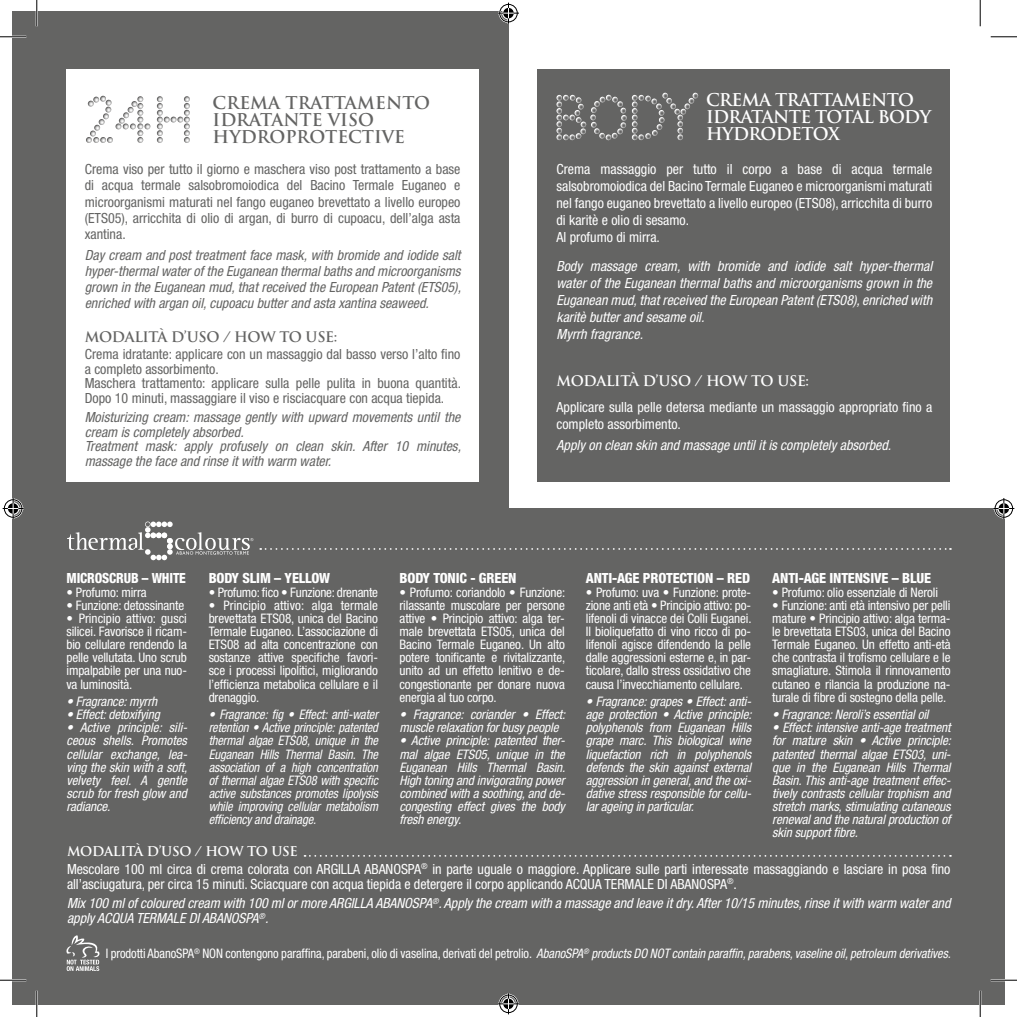
<style>
.page{position:relative;width:1017px;height:1017px;background:#fff}
.page>*{position:absolute;margin:0;border:0;box-sizing:border-box;transform-origin:0 0}
.t1{font:700 17.15px/17.2px "Trajan Pro";color:#646463}
.t2{font:700 17.15px/17.2px "Trajan Pro";letter-spacing:-.035em;color:#fff}
.t3{font:700 14.17px "Trajan Pro";letter-spacing:-.025em;color:#646463}
.t4{font:700 14.17px "Trajan Pro";letter-spacing:-.025em;color:#fff}
.t5{font:condensed 14px/17px "Helvetica Neue LT";color:#fff}
.t6{font:condensed 14px/16.1px "Helvetica Neue LT";color:#646463;text-align:justify}
.t7{font:italic condensed 14px/17px "Helvetica Neue LT";color:#fff}
.t8{font:italic condensed 14px/16.1px "Helvetica Neue LT";color:#646463;text-align:justify}
.t9{font:800 condensed 14px "Helvetica Neue LT";letter-spacing:-.01em;color:#fff}
.t10{font:800 condensed 14px "Helvetica Neue LT";letter-spacing:-.01em;color:#fff;scale:.95 1}
.t11{font:condensed 13.12px/13.1px "Helvetica Neue LT";letter-spacing:-.01em;color:#fff;text-align:justify}
.t12{font:italic condensed 13.12px/13.1px "Helvetica Neue LT";letter-spacing:-.01em;color:#fff;text-align:justify}
.t13{font:italic condensed 13.12px/13.1px "Helvetica Neue LT";letter-spacing:-.01em;color:#fff;text-align:justify;scale:.95 1}
.t14{font:condensed 13.12px "Helvetica Neue LT";letter-spacing:-.01em;color:#fff;scale:.95 1}
.t15{font:700 13.12px "Trajan Pro";letter-spacing:-.025em;color:#fff}
.s1{font-style:italic}
</style>
<div class="page">
<div style="left:497px;top:508px;width:507px;height:496px;background:#646463"></div>
<div style="left:12px;top:12px;width:496px;height:992px;background:#646463"></div>
<div style="left:66px;top:69px;width:412px;height:412px;background:#fff"></div>
<div style="left:537px;top:69px;width:412px;height:412px;background:#646463"></div>
<svg style="left:556px;top:93px;width:141px;height:47px"></svg>
<svg style="left:157px;top:96px;width:33px;height:47px"></svg>
<svg style="left:86px;top:96px;width:64px;height:47px"></svg>
<svg style="left:67px;top:521px;width:186px;height:39px"></svg>
<svg style="left:66px;top:935px;width:34px;height:35px"></svg>
<svg style="left:260px;top:548px;width:690px;height:1px"></svg>
<svg style="left:304px;top:855px;width:646px;height:1px"></svg>
<hr style="left:0;top:36px;width:26px;height:2px;background:#fff">
<hr style="left:0;top:978px;width:26px;height:2px;background:#fff">
<hr style="left:990px;top:978px;width:26px;height:2px;background:#fff">
<hr style="left:36px;top:0;width:2px;height:26px;background:#fff">
<hr style="left:36px;top:990px;width:2px;height:26px;background:#fff">
<hr style="left:978px;top:990px;width:2px;height:26px;background:#fff">
<svg style="left:0;top:36px;width:26px;height:1px"></svg>
<svg style="left:990px;top:36px;width:26px;height:1px"></svg>
<svg style="left:0;top:979px;width:26px;height:1px"></svg>
<svg style="left:990px;top:979px;width:26px;height:1px"></svg>
<svg style="left:36px;top:0;width:1px;height:26px"></svg>
<svg style="left:36px;top:990px;width:1px;height:26px"></svg>
<svg style="left:979px;top:0;width:1px;height:26px"></svg>
<svg style="left:979px;top:990px;width:1px;height:26px"></svg>
<svg style="left:498px;top:3px;width:21px;height:21px"></svg>
<svg style="left:498px;top:993px;width:21px;height:20px"></svg>
<svg style="left:3px;top:498px;width:21px;height:21px"></svg>
<svg style="left:993px;top:498px;width:20px;height:21px"></svg>
<h1 class="t1" style="left:212px;top:94px;width:219px">CREMA TRATTAMENTO<br>IDRATANTE VISO<br>HYDROPROTECTIVE</h1>
<p class="t6" style="left:85px;top:161px;width:377px">Crema viso per tutto il giorno e maschera viso post trattamento a base di acqua termale salsobromoiodica del Bacino Termale Euganeo e microorganismi maturati nel fango euganeo brevettato a livello europeo (ETS05), arricchita di olio di argan, di burro di cupoacu, dell’alga asta xantina.</p>
<p class="t8" style="left:85px;top:246px;width:377px">Day cream and post treatment face mask, with bromide and iodide salt hyper-thermal water of the Euganean thermal baths and microorganisms grown in the Euganean mud, that received the European Patent (ETS05), enriched with argan oil, cupoacu butter and asta xantina seaweed.</p>
<p class="t3" style="left:85px;top:327px;width:12px">MODALIT</p>
<p class="t3" style="left:157px;top:327px;width:41px">À D’USO</p>
<p class="t3" style="left:223px;top:327px;width:116px">/ HOW TO USE:</p>
<h1 class="t2" style="left:705px;top:91px;width:227px">CREMA TRATTAMENTO<br>IDRATANTE TOTAL BODY<br>HYDRODETOX</h1>
<p class="t5" style="left:556px;top:161px;width:377px">Crema massaggio per tutto il corpo a base di acqua termale salsobromoiodica del Bacino Termale Euganeo e microorganismi maturati nel fango euganeo brevettato a livello europeo (ETS08), arricchita di burro di karitè e olio di sesamo.<br>Al profumo di mirra.</p>
<p class="t7" style="left:556px;top:257px;width:377px">Body massage cream, with bromide and iodide salt hyper-thermal water of the Euganean thermal baths and microorganisms grown in the Euganean mud, that received the European Patent (ETS08), enriched with karitè butter and sesame oil.<br>Myrrh fragrance.</p>
<p class="t6" style="left:85px;top:347px;width:377px;line-height:14.5px;text-align:left">Crema idratante: applicare con un massaggio dal basso verso l’alto fino a completo assorbimento.<br>Maschera trattamento: applicare sulla pelle pulita in buona quantità.<br>Dopo 10 minuti, massaggiare il viso e risciacquare con acqua tiepida.</p>
<p class="t8" style="left:85px;top:409px;width:377px;line-height:14.5px;text-align:left">Moisturizing cream: massage gently with upward movements until the cream is completely absorbed.<br>Treatment mask: apply profusely on clean skin. After 10 minutes, massage the face and rinse it with warm water.</p>
<p class="t5" style="left:556px;top:399px;width:377px;line-height:16.4px">Applicare sulla pelle detersa mediante un massaggio appropriato fino a completo assorbimento.</p>
<p class="t4" style="left:556px;top:372px;width:12px">MODALIT</p>
<p class="t4" style="left:629px;top:372px;width:41px">À D’USO</p>
<p class="t4" style="left:694px;top:372px;width:116px">/ HOW TO USE:</p>
<p class="t7" style="left:556px;top:436px;width:336px">Apply on clean skin and massage until it is completely absorbed.</p>
<p class="t10" style="left:66px;top:569px;width:127px">MICROSCRUB – WHITE</p>
<p class="t11" style="left:66px;top:585px;width:82px">• Profumo: mirra</p>
<p class="t11" style="left:66px;top:598px;width:119px">• Funzione: detossinante</p>
<p class="t11" style="left:66px;top:611px;width:122px">• Principio attivo: gusci silicei. Favorisce il ricam&shy;bio cellulare rendendo la pelle vellutata. Uno scrub impalpabile per una nuo&shy;va luminosità.</p>
<p class="t12" style="left:66px;top:694px;width:92px">• Fragrance: myrrh</p>
<p class="t12" style="left:66px;top:707px;width:95px">• Effect: detoxifying</p>
<p class="t12" style="left:66px;top:720px;width:122px">• Active principle: sili&shy;ceous shells. Promotes cellular exchange, lea&shy;ving the skin with a soft, velvety feel. A gentle scrub for fresh glow and radiance.</p>
<p class="t9" style="left:772px;top:569px;width:160px">ANTI-AGE INTENSIVE – BLUE</p>
<p class="t11" style="left:772px;top:585px;width:167px">• Profumo: olio essenziale di Neroli</p>
<p class="t11" style="left:772px;top:598px;width:180px">• Funzione: anti età intensivo per pelli mature • Principio attivo: alga terma&shy;le brevettata ETS03, unica del Bacino Termale Euganeo. Un effetto anti-età che contrasta il trofismo cellulare e le smagliature. Stimola il rinnovamento cutaneo e rilancia la produzione na&shy;turale di fibre di sostegno della pelle.</p>
<p class="t12" style="left:772px;top:707px;width:158px">• Fragrance: Neroli’s essential oil</p>
<p class="t12" style="left:772px;top:720px;width:180px">• Effect: intensive anti-age treatment for mature skin • Active principle: patented thermal algae ETS03, uni&shy;que in the Euganean Hills Thermal Basin. This anti-age treatment effec&shy;tively contrasts cellular trophism and stretch marks, stimulating cutaneous renewal and the natural production of skin support fibre.</p>
<p class="t5" style="left:67px;top:861px;width:884px;line-height:14.9px">Mescolare 100 ml circa di crema colorata con ARGILLA ABANOSPA<sup>®</sup> in parte uguale o maggiore. Applicare sulle parti interessate massaggiando e lasciare in posa fino all’asciugatura, per circa 15 minuti. Sciacquare con acqua tiepida e detergere il corpo applicando ACQUA TERMALE DI ABANOSPA<sup>®</sup>.</p>
<p class="t7" style="left:67px;top:895px;width:884px;line-height:14.9px">Mix 100 ml of coloured cream with 100 ml or more ARGILLA ABANOSPA<sup>®</sup>. Apply the cream with a massage and leave it dry. After 10/15 minutes, rinse it with warm water and apply ACQUA TERMALE DI ABANOSPA<sup>®</sup>.</p>
<p class="t9" style="left:209px;top:569px;width:123px">BODY SLIM – YELLOW</p>
<p class="t11" style="left:209px;top:585px;width:171px">• Profumo: fico • Funzione: drenante</p>
<p class="t11" style="left:209px;top:598px;width:171px">• Principio attivo: alga termale brevettata ETS08, unica del Bacino Termale Euganeo. L’associazione di ETS08 ad alta concentrazione con sostanze attive specifiche favori&shy;sce i processi lipolitici, migliorando l’efficienza metabolica cellulare e il drenaggio.</p>
<p class="t13" style="left:209px;top:707px;width:180px">• Fragrance: fig • Effect: anti-water retention • Active principle: patented thermal algae ETS08, unique in the Euganean Hills Thermal Basin. The association of a high concentration of thermal algae ETS08 with specific active substances promotes lipolysis while improving cellular metabolism efficiency and drainage.</p>
<p class="t9" style="left:399px;top:569px;width:118px">BODY TONIC - GREEN</p>
<p class="t11" style="left:399px;top:585px;width:167px">• Profumo: coriandolo • Funzione: rilassante muscolare per persone attive • Principio attivo: alga ter&shy;male brevettata ETS05, unica del Bacino Termale Euganeo. Un alto potere tonificante e rivitalizzante, unito ad un effetto lenitivo e de&shy;congestionante per donare nuova energia al tuo corpo.</p>
<p class="t12" style="left:399px;top:707px;width:167px">• Fragrance: coriander • Effect: muscle relaxation for busy people</p>
<p class="t12" style="left:399px;top:733px;width:167px">• Active principle: patented ther&shy;mal algae ETS05, unique in the Euganean Hills Thermal Basin.<br>High toning and invigorating power combined with a soothing, and de&shy;congesting effect gives the body fresh energy.</p>
<p class="t9" style="left:585px;top:569px;width:166px">ANTI-AGE PROTECTION – RED</p>
<p class="t11" style="left:585px;top:585px;width:167px">• Profumo: uva • Funzione: prote&shy;zione anti età • Principio attivo: po&shy;lifenoli di vinacce dei Colli Euganei.<br>Il bioliquefatto di vino ricco di po&shy;lifenoli agisce difendendo la pelle dalle aggressioni esterne e, in par&shy;ticolare, dallo stress ossidativo che causa l’invecchiamento cellulare.</p>
<p class="t12" style="left:585px;top:694px;width:167px">• Fragrance: grapes • Effect: anti&shy;age protection • Active principle: polyphenols from Euganean Hills grape marc. This biological wine liquefaction rich in polyphenols defends the skin against external aggression in general, and the oxi&shy;dative stress responsible for cellu&shy;lar ageing in particular.</p>
<p class="t15" style="left:67px;top:843px;width:11px">MODALIT</p>
<p class="t15" style="left:134px;top:843px;width:38px">À D’USO</p>
<p class="t15" style="left:195px;top:843px;width:104px">/ HOW TO USE</p>
<p class="t14" style="left:106px;top:945px;width:890px">I prodotti AbanoSPA<sup>®</sup> NON contengono paraffina, parabeni, olio di vaselina, derivati del petrolio. <span class="s1">AbanoSPA</span><sup>®</sup> <span class="s1">products DO NOT contain paraffin, parabens, vaseline oil, petroleum derivatives.</span></p>
</div>
